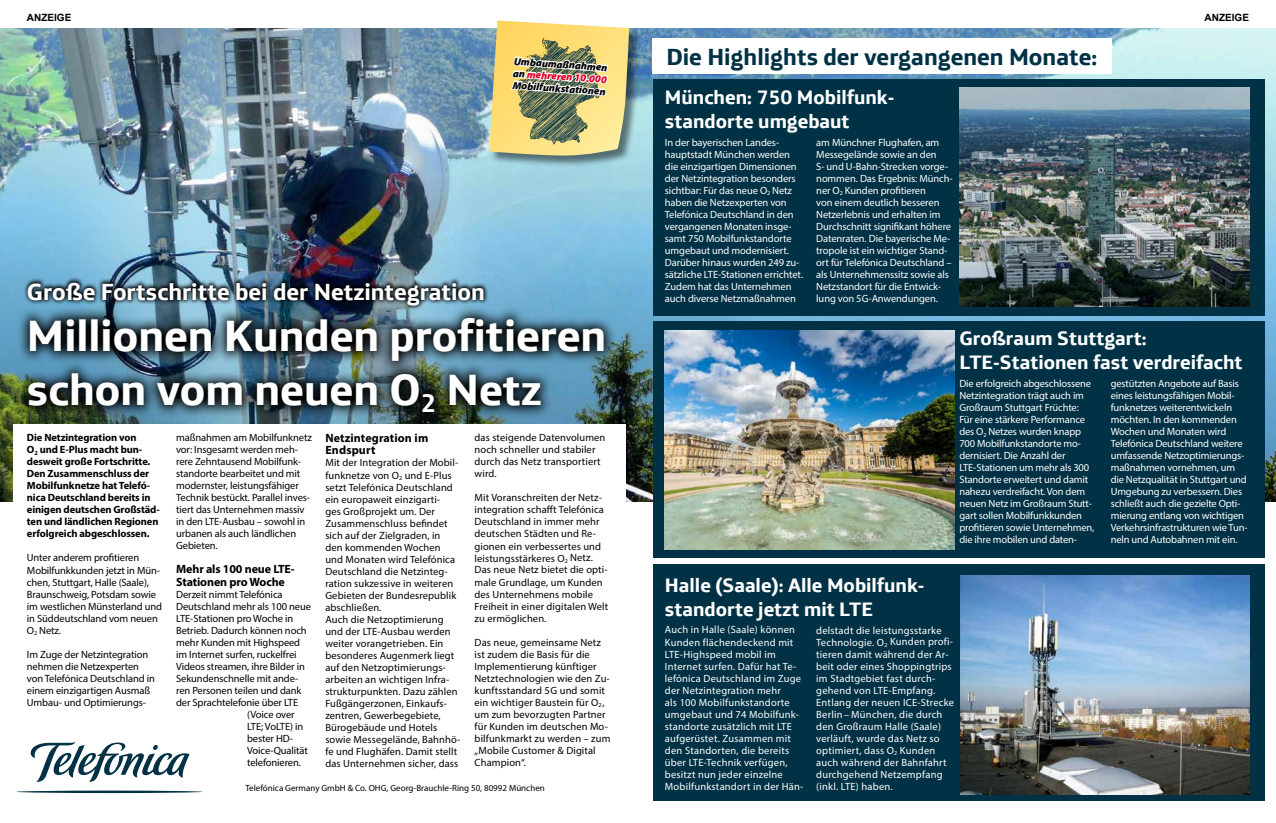
<style>
.page{position:relative;width:1276px;height:823px;background:#fff}
.page>*{position:absolute;margin:0;border:0;box-sizing:border-box;transform-origin:0 0}
.t1{font:700 45px/54px "Telefonica";color:#fff}
.t2{font:700 24px "Telefonica";color:#fff}
.t3{font:700 24px "Telefonica";color:#003145}
.t4{font:700 20px/24px "Telefonica";color:#fff}
.t5{font:700 12px/12px "Myriad Pro";letter-spacing:-.01em;color:#000}
.t6{font:700 12px/12px "Myriad Pro";letter-spacing:.01em;color:#000}
.t7{font:10.5px/12px "Myriad Pro";letter-spacing:-.01em;color:#fff}
.t8{font:10.5px/12px "Myriad Pro";letter-spacing:.01em;color:#000}
.t9{font:10.5px/12px "Myriad Pro";letter-spacing:-.01em;color:#000}
.t10{font:10.5px/12px "Myriad Pro";letter-spacing:.02em;color:#fff}
.t11{font:700 10.5px/12px "Myriad Pro";letter-spacing:-.01em;color:#000}
.t12{font:italic 900 10.5px/12px "Myriad Pro";color:#000;text-align:justify}
.t13{font:10.5px "Myriad Pro";letter-spacing:-.015em;color:#000}
.t14{font:700 10px "Arial";color:#000}
.t15{font:9px "Myriad Pro";color:#000}
.s1{color:#e2002b}
</style>
<div class="page">
<img style="left:0;top:28px;width:307px;height:473px">
<img style="left:307px;top:28px;width:969px;height:473px">
<img style="left:16px;top:305px;width:601px;height:119px">
<img style="left:23px;top:277px;width:466px;height:33px">
<div style="left:13px;top:424px;width:613px;height:398px;background:#fff"></div>
<hr style="left:16px;top:790px;width:186px;height:2px;background:#003145;border-radius:50%">
<svg style="left:30px;top:742px;width:159px;height:39px"></svg>
<div style="left:653px;top:79px;width:611px;height:236px;background:#003145"></div>
<img style="left:959px;top:88px;width:290px;height:218px">
<div style="left:653px;top:321px;width:611px;height:237px;background:#003145"></div>
<img style="left:665px;top:330px;width:290px;height:218px">
<div style="left:653px;top:564px;width:611px;height:236px;background:#003145"></div>
<img style="left:960px;top:575px;width:290px;height:218px">
<div style="left:652px;top:38px;width:459px;height:35px;background:#fff"></div>
<div style="left:489px;top:21px;width:152px;height:146px;background:#000;opacity:.5"></div>
<svg style="left:489px;top:20px;width:140px;height:136px;background:#d2c789"></svg>
<p class="t14" style="left:27px;top:11px;width:46px">ANZEIGE</p>
<p class="t14" style="left:1204px;top:11px;width:46px">ANZEIGE</p>
<p class="t12" style="left:514px;top:55px;width:96px;rotate:4deg">Umbaumaßnahmen an <span class="s1">mehreren 10.000<br></span>Mobilfunkstationen</p>
<h2 class="t2" style="left:27px;top:270px;width:459px">Große Fortschritte bei der Netzintegration</h2>
<h1 class="t1" style="left:27px;top:304px;width:581px">Millionen Kunden profitieren schon vom neuen O<sub>2</sub> Netz</h1>
<p class="t11" style="left:27px;top:431px;width:134px">Die Netzintegration von<br>O<sub>2</sub> und E-Plus macht bun&shy;desweit große Fortschritte.<br>Den Zusammenschluss der<br>Mobilfunknetze hat Telefó&shy;nica Deutschland bereits in einigen deutschen Großstäd&shy;ten und ländlichen Regionen erfolgreich abgeschlossen.</p>
<p class="t9" style="left:27px;top:551px;width:137px">Unter anderem profitieren<br>Mobilfunkkunden jetzt in Mün&shy;chen, Stuttgart, Halle (Saale),<br>Braunschweig, Potsdam sowie im westlichen Münsterland und in Süddeutschland vom neuen<br>O<sub>2</sub> Netz.</p>
<p class="t9" style="left:27px;top:647px;width:129px">Im Zuge der Netzintegration nehmen die Netzexperten von Telefónica Deutschland in einem einzigartigen Ausmaß<br>Umbau- und Optimierungs-</p>
<p class="t9" style="left:176px;top:431px;width:137px">maßnahmen am Mobilfunknetz vor: Insgesamt werden meh&shy;rere Zehntausend Mobilfunk&shy;standorte bearbeitet und mit modernster, leistungsfähiger<br>Technik bestückt. Parallel inves&shy;tiert das Unternehmen massiv in den LTE-Ausbau – sowohl in urbanen als auch ländlichen<br>Gebieten.</p>
<p class="t5" style="left:176px;top:562px;width:120px">Mehr als 100 neue LTE-<br>Stationen pro Woche</p>
<p class="t9" style="left:176px;top:587px;width:108px">Derzeit nimmt Telefónica</p>
<p class="t9" style="left:176px;top:599px;width:136px">Deutschland mehr als 100 neue</p>
<p class="t9" style="left:176px;top:611px;width:119px">LTE-Stationen pro Woche in</p>
<p class="t9" style="left:176px;top:623px;width:132px">Betrieb. Dadurch können noch</p>
<p class="t9" style="left:176px;top:635px;width:126px">mehr Kunden mit Highspeed</p>
<p class="t9" style="left:176px;top:647px;width:122px">im Internet surfen, ruckelfrei</p>
<p class="t9" style="left:176px;top:659px;width:130px">Videos streamen, ihre Bilder in</p>
<p class="t9" style="left:176px;top:671px;width:124px">Sekundenschnelle mit ande-</p>
<p class="t9" style="left:176px;top:683px;width:127px">ren Personen teilen und dank</p>
<p class="t9" style="left:176px;top:695px;width:124px">der Sprachtelefonie über LTE</p>
<p class="t13" style="left:247px;top:707px;width:49px">(Voice over</p>
<p class="t9" style="left:247px;top:719px;width:58px">LTE; VoLTE) in</p>
<p class="t9" style="left:247px;top:731px;width:47px">bester HD-</p>
<p class="t9" style="left:247px;top:743px;width:62px">Voice-Qualität</p>
<p class="t9" style="left:247px;top:755px;width:55px">telefonieren.</p>
<p class="t6" style="left:325px;top:432px;width:104px">Netzintegration im<br>Endspurt</p>
<p class="t8" style="left:325px;top:456px;width:136px">Mit der Integration der Mobil&shy;funknetze von O<sub>2</sub> und E-Plus setzt Telefónica Deutschland ein europaweit einzigarti-<br>ges Großprojekt um. Der<br>Zusammenschluss befindet sich auf der Zielgraden, in<br>den kommenden Wochen und Monaten wird Telefónica<br>Deutschland die Netzinteg&shy;ration sukzessive in weiteren<br>Gebieten der Bundesrepublik abschließen.<br>Auch die Netzoptimierung und der LTE-Ausbau werden weiter vorangetrieben. Ein besonderes Augenmerk liegt auf den Netzoptimierungs&shy;arbeiten an wichtigen Infra&shy;strukturpunkten. Dazu zählen<br>Fußgängerzonen, Einkaufs&shy;zentren, Gewerbegebiete,<br>Bürogebäude und Hotels sowie Messegelände, Bahnhö&shy;fe und Flughäfen. Damit stellt das Unternehmen sicher, dass</p>
<p class="t8" style="left:474px;top:431px;width:132px">das steigende Datenvolumen noch schneller und stabiler durch das Netz transportiert wird.</p>
<p class="t8" style="left:474px;top:491px;width:135px">Mit Voranschreiten der Netz&shy;integration schafft Telefónica<br>Deutschland in immer mehr deutschen Städten und Re&shy;gionen ein verbessertes und leistungsstärkeres O<sub>2</sub> Netz.<br>Das neue Netz bietet die opti&shy;male Grundlage, um Kunden des Unternehmens mobile<br>Freiheit in einer digitalen Welt zu ermöglichen.</p>
<p class="t8" style="left:474px;top:635px;width:137px">Das neue, gemeinsame Netz ist zudem die Basis für die<br>Implementierung künftiger<br>Netztechnologien wie den Zu&shy;kunftsstandard 5G und somit ein wichtiger Baustein für O<sub>2</sub> , um zum bevorzugten Partner für Kunden im deutschen Mo&shy;bilfunkmarkt zu werden – zum „Mobile Customer &amp; Digital<br>Champion“.</p>
<p class="t15" style="left:245px;top:782px;width:301px">Telefónica Germany GmbH &amp; Co. OHG, Georg-Brauchle-Ring 50, 80992 München</p>
<h2 class="t3" style="left:666px;top:35px;width:432px">Die Highlights der vergangenen Monate:</h2>
<h3 class="t4" style="left:665px;top:83px;width:231px">München: 750 Mobilfunk&shy;standorte umgebaut</h3>
<p class="t7" style="left:665px;top:136px;width:140px">In der bayerischen Landes&shy;hauptstadt München werden die einzigartigen Dimensionen der Netzintegration besonders sichtbar: Für das neue O<sub>2</sub> Netz haben die Netzexperten von<br>Telefónica Deutschland in den vergangenen Monaten insge&shy;samt 750 Mobilfunkstandorte umgebaut und modernisiert.<br>Darüber hinaus wurden 249 zu&shy;sätzliche LTE-Stationen errichtet.<br>Zudem hat das Unternehmen auch diverse Netzmaßnahmen</p>
<p class="t7" style="left:816px;top:136px;width:138px">am Münchner Flughafen, am<br>Messegelände sowie an den<br>S- und U-Bahn-Strecken vorge&shy;nommen. Das Ergebnis: Münch&shy;ner O<sub>2</sub> Kunden profitieren<br>von einem deutlich besseren<br>Netzerlebnis und erhalten im<br>Durchschnitt signifikant höhere<br>Datenraten. Die bayerische Me&shy;tropole ist ein wichtiger Stand&shy;ort für Telefónica Deutschland – als Unternehmenssitz sowie als<br>Netzstandort für die Entwick&shy;lung von 5G-Anwendungen.</p>
<h3 class="t4" style="left:959px;top:324px;width:284px">Großraum Stuttgart:<br>LTE-Stationen fast verdreifacht</h3>
<h3 class="t4" style="left:665px;top:570px;width:261px">Halle (Saale): Alle Mobilfunk&shy;standorte jetzt mit LTE</h3>
<p class="t7" style="left:959px;top:377px;width:136px">Die erfolgreich abgeschlossene<br>Netzintegration trägt auch im<br>Großraum Stuttgart Früchte:<br>Für eine stärkere Performance des O<sub>2</sub> Netzes wurden knapp<br>700 Mobilfunkstandorte mo&shy;dernisiert. Die Anzahl der<br>LTE-Stationen um mehr als 300<br>Standorte erweitert und damit nahezu verdreifacht. Von dem neuen Netz im Großraum Stutt&shy;gart sollen Mobilfunkkunden profitieren sowie Unternehmen, die ihre mobilen und daten-</p>
<p class="t7" style="left:1110px;top:377px;width:138px">gestützten Angebote auf Basis eines leistungsfähigen Mobil&shy;funknetzes weiterentwickeln möchten. In den kommenden<br>Wochen und Monaten wird<br>Telefónica Deutschland weitere umfassende Netzoptimierungs&shy;maßnahmen vornehmen, um die Netzqualität in Stuttgart und<br>Umgebung zu verbessern. Dies schließt auch die gezielte Opti&shy;mierung entlang von wichtigen<br>Verkehrsinfrastrukturen wie Tun&shy;neln und Autobahnen mit ein.</p>
<p class="t10" style="left:665px;top:623px;width:140px">Auch in Halle (Saale) können<br>Kunden flächendeckend mit<br>LTE-Highspeed mobil im<br>Internet surfen. Dafür hat Te&shy;lefónica Deutschland im Zuge der Netzintegration mehr<br>als 100 Mobilfunkstandorte umgebaut und 74 Mobilfunk&shy;standorte zusätzlich mit LTE aufgerüstet. Zusammen mit den Standorten, die bereits über LTE-Technik verfügen, besitzt nun jeder einzelne<br>Mobilfunkstandort in der Hän-</p>
<p class="t10" style="left:816px;top:623px;width:139px">delstadt die leistungsstarke<br>Technologie. O<sub>2</sub> Kunden profi&shy;tieren damit während der Ar&shy;beit oder eines Shoppingtrips im Stadtgebiet fast durch&shy;gehend von LTE-Empfang.<br>Entlang der neuen ICE-Strecke<br>Berlin – München, die durch den Großraum Halle (Saale) verläuft, wurde das Netz so optimiert, dass O<sub>2</sub> Kunden auch während der Bahnfahrt durchgehend Netzempfang (inkl. LTE) haben.</p>
</div>
